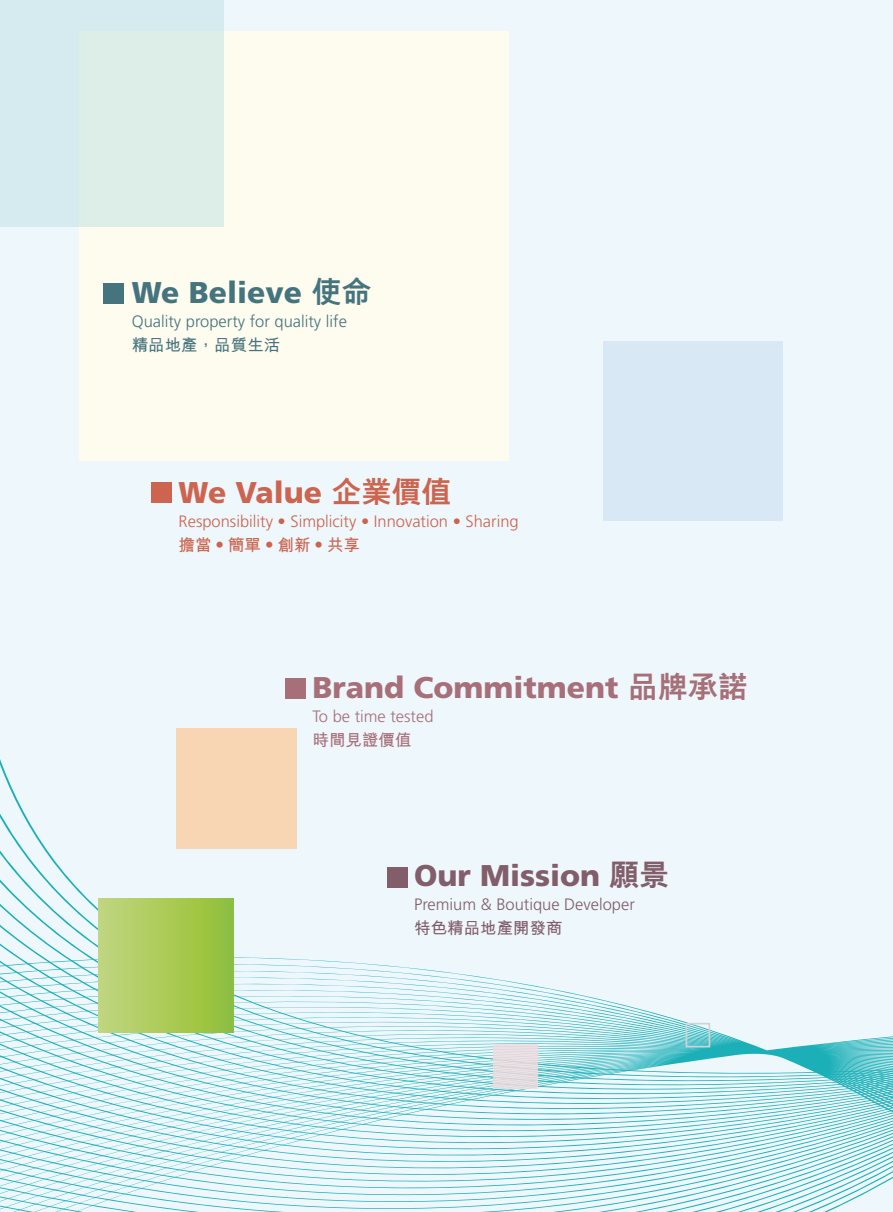
<style>
.page{position:relative;width:893px;height:1212px;background:#eef7fc}
.page>*{position:absolute;margin:0;border:0;box-sizing:border-box;transform-origin:0 0}
.t1{font:900 30px "Frutiger LT Std";color:#a76f78}
.t2{font:900 30px "Frutiger LT Std";color:#815e69}
.t3{font:900 30px "Frutiger LT Std";color:#45747f}
.t4{font:900 30px "Frutiger LT Std";color:#cc644f}
.t5{font:300 16.5px "Frutiger LT Std";color:#cc644f}
.t6{font:300 16.5px "Frutiger LT Std";color:#45747f}
.t7{font:300 16.5px "Frutiger LT Std";color:#815e69}
.t8{font:300 16.5px "Frutiger LT Std";color:#a76f78}
.t9{font:700 16.5px "M Hei HK";color:#cc644f}
.t10{font:700 16.5px "M Hei HK";color:#45747f}
.t11{font:700 16.5px "M Hei HK";color:#815e69}
.t12{font:700 16.5px "M Hei HK";color:#a76f78}
.s1{font-family:"M Hei HK";font-weight:800}
</style>
<div class="page">
<div style="left:79px;top:31px;width:429px;height:430px;background:#fefcef"></div>
<svg style="left:0;top:728px;width:893px;height:484px"></svg>
<div style="left:99px;top:898px;width:134px;height:135px;background:linear-gradient(to right,#c2d67d,#92bf36)"></div>
<div style="left:0;top:0;width:224px;height:227px;background:#ddeee9"></div>
<svg style="left:493px;top:1044px;width:45px;height:44px;background:#e4dcdf"></svg>
<div style="left:686px;top:1023px;width:24px;height:24px;border:2px solid #d1d2d4"></div>
<div style="left:603px;top:341px;width:180px;height:180px;background:#d8e8f5"></div>
<div style="left:103px;top:283px;width:21px;height:21px;background:#45747f"></div>
<div style="left:151px;top:482px;width:21px;height:21px;background:#cc644f"></div>
<div style="left:285px;top:678px;width:21px;height:21px;background:#a76f78"></div>
<div style="left:387px;top:867px;width:21px;height:21px;background:#815e69"></div>
<h1 class="t3" style="left:132px;top:275px;width:241px">We Believe <span class="s1">使命</span></h1>
<p class="t6" style="left:132px;top:312px;width:217px">Quality property for quality life</p>
<p class="t10" style="left:132px;top:333px;width:150px">精品地產，品質生活</p>
<h1 class="t4" style="left:179px;top:474px;width:274px">We Value <span class="s1">企業價值</span></h1>
<p class="t5" style="left:179px;top:512px;width:342px">Responsibility • Simplicity • Innovation • Sharing</p>
<p class="t9" style="left:179px;top:533px;width:183px">擔當‧簡單‧創新‧共享</p>
<h1 class="t1" style="left:313px;top:669px;width:437px">Brand Commitment <span class="s1">品牌承諾</span></h1>
<p class="t8" style="left:313px;top:707px;width:123px">To be time tested</p>
<p class="t12" style="left:313px;top:728px;width:100px">時間見證價值</p>
<h1 class="t2" style="left:414px;top:857px;width:257px">Our Mission <span class="s1">願景</span></h1>
<p class="t7" style="left:414px;top:895px;width:222px">Premium &amp; Boutique Developer</p>
<p class="t11" style="left:414px;top:916px;width:150px">特色精品地產開發商</p>
</div>
